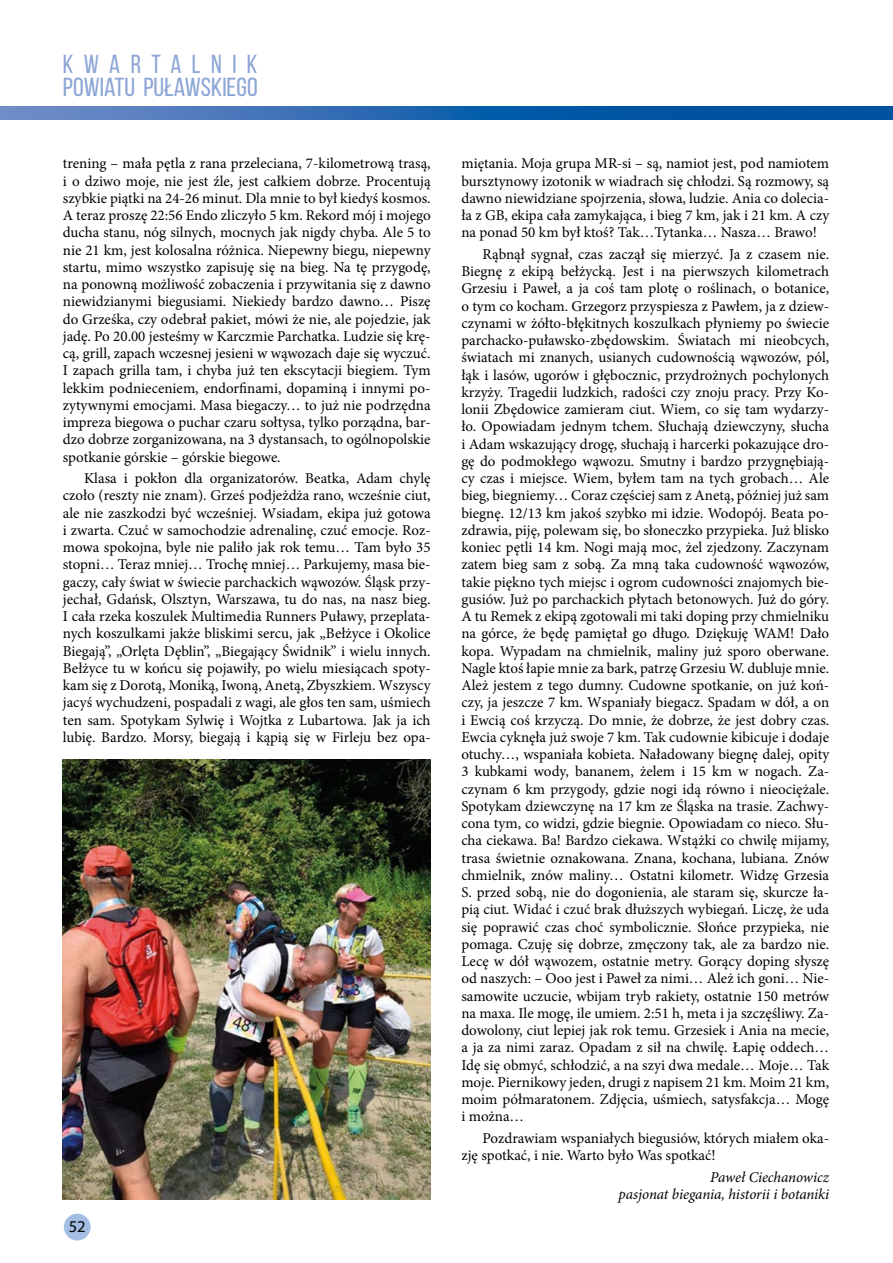
<style>
.page{position:relative;width:893px;height:1263px;background:#fff}
.page>*{position:absolute;margin:0;border:0;box-sizing:border-box;transform-origin:0 0}
.t1{font:26.1px/22.8px "Bebas Neue";color:#8da6d6}
.t2{font:16.5px "Myriad Pro";color:#000}
.t3{font:15px/17.2px "Minion Pro";color:#000;text-align:justify}
.t4{font:italic 15px/17.2px "Minion Pro";letter-spacing:-.01em;color:#000;text-align:right}
</style>
<div class="page">
<div style="left:64px;top:1214px;width:27px;height:26px;background:#a4bde3;border-radius:50%"></div>
<img style="left:0;top:106px;width:893px;height:13px">
<img style="left:63px;top:759px;width:368px;height:440px">
<h1 class="t1" style="left:63px;top:52px;width:196px">KWARTALNIK<br>POWIATU PUŁAWSKIEGO</h1>
<p class="t3" style="left:63px;top:155px;width:369px">trening – mała pętla z rana przeleciana, 7-kilometrową trasą, i o dziwo moje, nie jest źle, jest całkiem dobrze. Procentują szybkie piątki na 24-26 minut. Dla mnie to był kiedyś kosmos.<br>A teraz proszę 22:56 Endo zliczyło 5 km. Rekord mój i mojego ducha stanu, nóg silnych, mocnych jak nigdy chyba. Ale 5 to nie 21 km, jest kolosalna różnica. Niepewny biegu, niepewny startu, mimo wszystko zapisuję się na bieg. Na tę przygodę, na ponowną możliwość zobaczenia i przywitania się z dawno niewidzianymi biegusiami. Niekiedy bardzo dawno… Piszę do Grześka, czy odebrał pakiet, mówi że nie, ale pojedzie, jak jadę. Po 20.00 jesteśmy w Karczmie Parchatka. Ludzie się krę&shy;cą, grill, zapach wczesnej jesieni w wąwozach daje się wyczuć.<br>I zapach grilla tam, i chyba już ten ekscytacji biegiem. Tym lekkim podnieceniem, endorfinami, dopaminą i innymi po&shy;zytywnymi emocjami. Masa biegaczy… to już nie podrzędna impreza biegowa o puchar czaru sołtysa, tylko porządna, bar&shy;dzo dobrze zorganizowana, na 3 dystansach, to ogólnopolskie spotkanie górskie – górskie biegowe.</p>
<p class="t3" style="left:63px;top:470px;width:369px;text-indent:21px">Klasa i pokłon dla organizatorów. Beatka, Adam chylę czoło (reszty nie znam). Grześ podjeżdża rano, wcześnie ciut, ale nie zaszkodzi być wcześniej. Wsiadam, ekipa już gotowa i zwarta. Czuć w samochodzie adrenalinę, czuć emocje. Roz&shy;mowa spokojna, byle nie paliło jak rok temu… Tam było 35 stopni… Teraz mniej… Trochę mniej… Parkujemy, masa bie&shy;gaczy, cały świat w świecie parchackich wąwozów. Śląsk przy&shy;jechał, Gdańsk, Olsztyn, Warszawa, tu do nas, na nasz bieg.<br>I cała rzeka koszulek Multimedia Runners Puławy, przeplata&shy;nych koszulkami jakże bliskimi sercu, jak „Bełżyce i Okolice Biegają”, „Orlęta Dęblin”, „Biegający Świdnik” i wielu innych.<br>Bełżyce tu w końcu się pojawiły, po wielu miesiącach spoty&shy;kam się z Dorotą, Moniką, Iwoną, Anetą, Zbyszkiem. Wszyscy jacyś wychudzeni, pospadali z wagi, ale głos ten sam, uśmiech ten sam. Spotykam Sylwię i Wojtka z Lubartowa. Jak ja ich lubię. Bardzo. Morsy, biegają i kąpią się w Firleju bez opa-</p>
<p class="t2" style="left:69px;top:1216px;width:18px">52</p>
<p class="t3" style="left:461px;top:155px;width:369px">miętania. Moja grupa MR-si – są, namiot jest, pod namiotem bursztynowy izotonik w wiadrach się chłodzi. Są rozmowy, są dawno niewidziane spojrzenia, słowa, ludzie. Ania co dolecia&shy;ła z GB, ekipa cała zamykająca, i bieg 7 km, jak i 21 km. A czy na ponad 50 km był ktoś? Tak…Tytanka… Nasza… Brawo!</p>
<p class="t3" style="left:461px;top:245px;width:369px;text-indent:21px">Rąbnął sygnał, czas zaczął się mierzyć. Ja z czasem nie.<br>Biegnę z ekipą bełżycką. Jest i na pierwszych kilometrach Grzesiu i Paweł, a ja coś tam plotę o roślinach, o botanice, o tym co kocham. Grzegorz przyspiesza z Pawłem, ja z dziew&shy;czynami w żółto-błękitnych koszulkach płyniemy po świecie parchacko-puławsko-zbędowskim. Światach mi nieobcych, światach mi znanych, usianych cudownością wąwozów, pól, łąk i lasów, ugorów i głębocznic, przydrożnych pochylonych krzyży. Tragedii ludzkich, radości czy znoju pracy. Przy Ko&shy;lonii Zbędowice zamieram ciut. Wiem, co się tam wydarzy&shy;ło. Opowiadam jednym tchem. Słuchają dziewczyny, słucha i Adam wskazujący drogę, słuchają i harcerki pokazujące dro&shy;gę do podmokłego wąwozu. Smutny i bardzo przygnębiają&shy;cy czas i miejsce. Wiem, byłem tam na tych grobach… Ale bieg, biegniemy… Coraz częściej sam z Anetą, później już sam biegnę. 12/13 km jakoś szybko mi idzie. Wodopój. Beata po&shy;zdrawia, piję, polewam się, bo słoneczko przypieka. Już blisko koniec pętli 14 km. Nogi mają moc, żel zjedzony. Zaczynam zatem bieg sam z sobą. Za mną taka cudowność wąwozów, takie piękno tych miejsc i ogrom cudowności znajomych bie&shy;gusiów. Już po parchackich płytach betonowych. Już do góry.<br>A tu Remek z ekipą zgotowali mi taki doping przy chmielniku na górce, że będę pamiętał go długo. Dziękuję WAM! Dało kopa. Wypadam na chmielnik, maliny już sporo oberwane.<br>Nagle ktoś łapie mnie za bark, patrzę Grzesiu W. dubluje mnie.<br>Ależ jestem z tego dumny. Cudowne spotkanie, on już koń&shy;czy, ja jeszcze 7 km. Wspaniały biegacz. Spadam w dół, a on i Ewcią coś krzyczą. Do mnie, że dobrze, że jest dobry czas.<br>Ewcia cyknęła już swoje 7 km. Tak cudownie kibicuje i dodaje otuchy…, wspaniała kobieta. Naładowany biegnę dalej, opity 3 kubkami wody, bananem, żelem i 15 km w nogach. Za&shy;czynam 6 km przygody, gdzie nogi idą równo i nieociężale.<br>Spotykam dziewczynę na 17 km ze Śląska na trasie. Zachwy&shy;cona tym, co widzi, gdzie biegnie. Opowiadam co nieco. Słu&shy;cha ciekawa. Ba! Bardzo ciekawa. Wstążki co chwilę mijamy, trasa świetnie oznakowana. Znana, kochana, lubiana. Znów chmielnik, znów maliny… Ostatni kilometr. Widzę Grzesia S. przed sobą, nie do dogonienia, ale staram się, skurcze ła&shy;pią ciut. Widać i czuć brak dłuższych wybiegań. Liczę, że uda się poprawić czas choć symbolicznie. Słońce przypieka, nie pomaga. Czuję się dobrze, zmęczony tak, ale za bardzo nie.<br>Lecę w dół wąwozem, ostatnie metry. Gorący doping słyszę od naszych: – Ooo jest i Paweł za nimi… Ależ ich goni… Nie&shy;samowite uczucie, wbijam tryb rakiety, ostatnie 150 metrów na maxa. Ile mogę, ile umiem. 2:51 h, meta i ja szczęśliwy. Za&shy;dowolony, ciut lepiej jak rok temu. Grzesiek i Ania na mecie, a ja za nimi zaraz. Opadam z sił na chwilę. Łapię oddech… Idę się obmyć, schłodzić, a na szyi dwa medale… Moje… Tak moje. Piernikowy jeden, drugi z napisem 21 km. Moim 21 km, moim półmaratonem. Zdjęcia, uśmiech, satysfakcja… Mogę i można…</p>
<p class="t3" style="left:461px;top:1129px;width:369px;text-indent:21px">Pozdrawiam wspaniałych biegusiów, których miałem oka&shy;zję spotkać, i nie. Warto było Was spotkać!</p>
<p class="t4" style="left:619px;top:1168px;width:212px">Paweł Ciechanowicz<br>pasjonat biegania, historii i botaniki</p>
</div>
